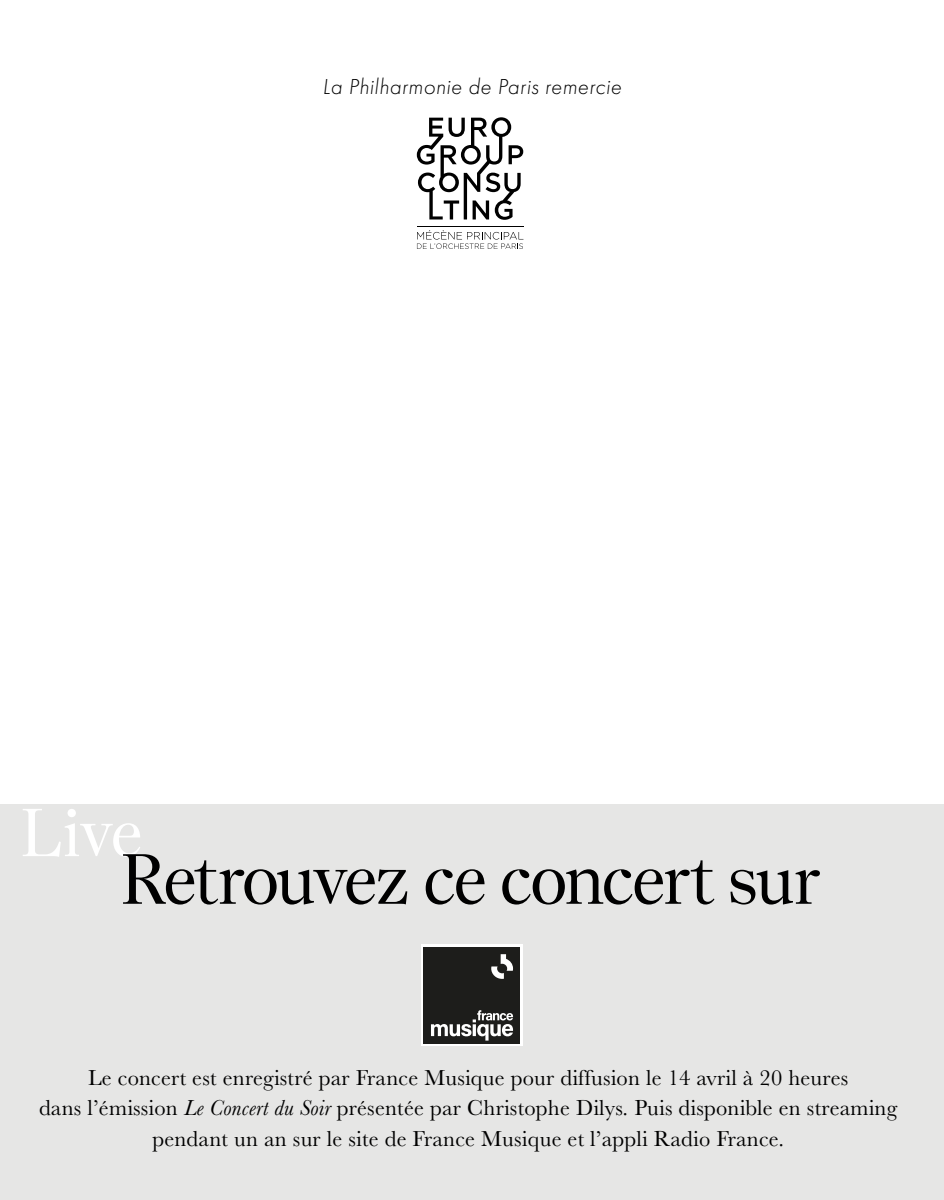
<style>
.page{position:relative;width:944px;height:1200px;background:#fff}
.page>*{position:absolute;margin:0;border:0;box-sizing:border-box;transform-origin:0 0}
.t1{font:70.65px "Nantes";letter-spacing:-.04em;color:#000}
.t2{font:67.5px "Nantes";color:#fff}
.t3{font:22.5px/30.4px "Baskerville MT Pro";letter-spacing:.01em;color:#000;text-align:center}
.t4{font:italic 300 22.5px "Futura PT";letter-spacing:.025em;color:#000}
.s1{font-size:69.75px}
.s2{font-style:italic}
</style>
<div class="page">
<svg style="left:417px;top:117px;width:106px;height:103px"></svg>
<hr style="left:417px;top:226px;width:106px;height:1px;background:#000">
<svg style="left:417px;top:230px;width:106px;height:19px"></svg>
<div style="left:0;top:804px;width:944px;height:395px;background:#e6e6e5"></div>
<svg style="left:421px;top:944px;width:102px;height:101px"></svg>
<div style="left:424px;top:946px;width:96px;height:97px;background:#1d1d1b"></div>
<svg style="left:491px;top:954px;width:22px;height:24px"></svg>
<svg style="left:431px;top:1010px;width:82px;height:30px"></svg>
<p class="t4" style="left:323px;top:73px;width:300px">La Philharmonie de Paris remercie</p>
<h2 class="t2" style="left:21px;top:784px;width:123px">Live</h2>
<h1 class="t1" style="left:122px;top:828px;width:700px">Retrouvez ce concert <span class="s1">sur</span></h1>
<p class="t3" style="left:39px;top:1062px;width:860px">Le concert est enregistré par France Musique pour diffusion le 14 avril à 20 heures<br>dans l’émission <span class="s2">Le Concert du Soir</span> présentée par Christophe Dilys. Puis disponible en streaming pendant un an sur le site de France Musique et l’appli Radio France.</p>
</div>
